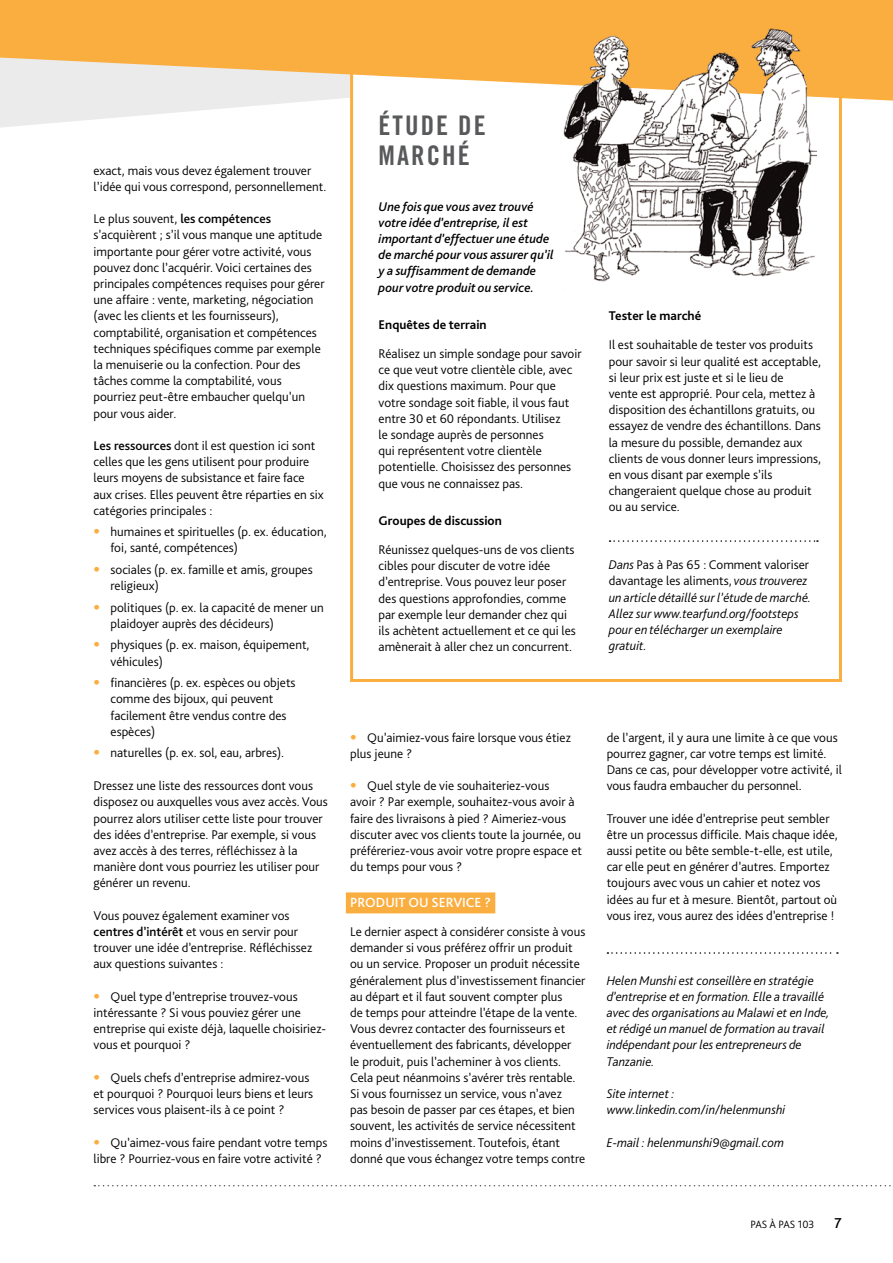
<style>
.page{position:relative;width:893px;height:1263px;background:#fff}
.page>*{position:absolute;margin:0;border:0;box-sizing:border-box;transform-origin:0 0}
.t1{font:27px/30px "Trade Gothic Bold Cond Twenty";letter-spacing:.075em;color:#58595b}
.t2{font:500 15px "Bliss Pro";color:#000}
.t3{font:500 13.95px "Bliss Pro";color:#fff}
.t4{font:300 13.2px/16.2px "Bliss Pro";color:#000}
.t5{font:italic 300 13.2px/16.2px "Bliss Pro";color:#000}
.t6{font:italic 500 13.2px/16.2px "Bliss Pro";color:#000}
.t7{font:700 13.2px "Bliss Pro";color:#000}
.t8{font:300 11.1px "Bliss Pro";color:#000}
.s1{font-weight:500}
.s2{font-family:"Trade Gothic Bold Cond Twenty";font-weight:400;color:#fbae40}
.s3{font-style:normal}
</style>
<div class="page">
<svg style="left:94px;top:1185px;width:797px;height:1px"></svg>
<div style="left:346px;top:892px;width:149px;height:21px;background:#fbae40"></div>
<svg style="left:607px;top:952px;width:231px;height:2px"></svg>
<svg style="left:0;top:101px;width:306px;height:27px;fill:#f3f3f4"></svg>
<svg style="left:350px;top:101px;width:492px;height:581px"></svg>
<svg style="left:0;top:0;width:893px;height:101px;background:#f8bd6a"></svg>
<img style="left:561px;top:25px;width:255px;height:266px">
<p class="t4" style="left:94px;top:162px;width:234px">exact, mais vous devez également trouver l’idée qui vous correspond, personnellement.</p>
<p class="t4" style="left:94px;top:210px;width:233px">Le plus souvent, <span class="s1">les compétences </span>s’acquièrent ; s’il vous manque une aptitude importante pour gérer votre activité, vous pouvez donc l’acquérir. Voici certaines des principales compétences requises pour gérer une affaire : vente, marketing, négociation (avec les clients et les fournisseurs), comptabilité, organisation et compétences techniques spécifiques comme par exemple la menuiserie ou la confection. Pour des tâches comme la comptabilité, vous pourriez peut-être embaucher quelqu’un pour vous aider.</p>
<p class="t4" style="left:94px;top:437px;width:232px"><span class="s1">Les ressources</span> dont il est question ici sont celles que les gens utilisent pour produire leurs moyens de subsistance et faire face aux crises. Elles peuvent être réparties en six catégories principales :</p>
<p class="t4" style="left:111px;top:523px;width:218px;text-indent:-17px"><span class="s2">•</span> humaines et spirituelles (p. ex. éducation, foi, santé, compétences)</p>
<p class="t4" style="left:111px;top:561px;width:204px;text-indent:-17px"><span class="s2">•</span> sociales (p. ex. famille et amis, groupes religieux)</p>
<p class="t4" style="left:111px;top:599px;width:215px;text-indent:-17px"><span class="s2">•</span> politiques (p. ex. la capacité de mener un plaidoyer auprès des décideurs)</p>
<p class="t4" style="left:111px;top:637px;width:201px;text-indent:-17px"><span class="s2">•</span> physiques (p. ex. maison, équipement, véhicules)</p>
<p class="t4" style="left:111px;top:674px;width:187px;text-indent:-17px"><span class="s2">•</span> financières (p. ex. espèces ou objets comme des bijoux, qui peuvent facilement être vendus contre des espèces)</p>
<p class="t4" style="left:94px;top:744px;width:192px"><span class="s2">•</span> naturelles (p. ex. sol, eau, arbres).</p>
<p class="t4" style="left:94px;top:777px;width:236px">Dressez une liste des ressources dont vous disposez ou auxquelles vous avez accès. Vous pourrez alors utiliser cette liste pour trouver des idées d’entreprise. Par exemple, si vous avez accès à des terres, réfléchissez à la manière dont vous pourriez les utiliser pour générer un revenu.</p>
<p class="t4" style="left:94px;top:907px;width:220px">Vous pouvez également examiner vos <span class="s1">centres d’intérêt</span> et vous en servir pour trouver une idée d’entreprise. Réfléchissez aux questions suivantes :</p>
<p class="t4" style="left:94px;top:988px;width:234px"><span class="s2">•</span> Quel type d’entreprise trouvez-vous intéressante ? Si vous pouviez gérer une entreprise qui existe déjà, laquelle choisiriez&shy;vous et pourquoi ?</p>
<p class="t4" style="left:94px;top:1069px;width:221px"><span class="s2">•</span> Quels chefs d’entreprise admirez-vous et pourquoi ? Pourquoi leurs biens et leurs services vous plaisent-ils à ce point ?</p>
<p class="t4" style="left:94px;top:1134px;width:235px"><span class="s2">•</span> Qu’aimez-vous faire pendant votre temps libre ? Pourriez-vous en faire votre activité ?</p>
<h1 class="t1" style="left:379px;top:110px;width:109px">ÉTUDE DE<br>MARCHÉ</h1>
<p class="t6" style="left:379px;top:198px;width:177px">Une fois que vous avez trouvé votre idée d’entreprise, il est important d’effectuer une étude de marché pour vous assurer qu’il y a suffisamment de demande pour votre produit ou service.</p>
<p class="t7" style="left:379px;top:316px;width:110px">Enquêtes de terrain</p>
<p class="t4" style="left:379px;top:345px;width:204px">Réalisez un simple sondage pour savoir ce que veut votre clientèle cible, avec dix questions maximum. Pour que votre sondage soit fiable, il vous faut entre 30 et 60 répondants. Utilisez<br>le sondage auprès de personnes<br>qui représentent votre clientèle potentielle. Choisissez des personnes que vous ne connaissez pas.</p>
<p class="t7" style="left:379px;top:512px;width:125px">Groupes de discussion</p>
<p class="t4" style="left:379px;top:541px;width:199px">Réunissez quelques-uns de vos clients cibles pour discuter de votre idée d’entreprise. Vous pouvez leur poser des questions approfondies, comme par exemple leur demander chez qui ils achètent actuellement et ce qui les amènerait à aller chez un concurrent.</p>
<p class="t7" style="left:609px;top:308px;width:94px">Tester le marché</p>
<p class="t4" style="left:609px;top:337px;width:214px">Il est souhaitable de tester vos produits pour savoir si leur qualité est acceptable, si leur prix est juste et si le lieu de<br>vente est approprié. Pour cela, mettez à disposition des échantillons gratuits, ou essayez de vendre des échantillons. Dans la mesure du possible, demandez aux clients de vous donner leurs impressions, en vous disant par exemple s’ils changeraient quelque chose au produit ou au service.</p>
<p class="t5" style="left:609px;top:556px;width:204px">Dans <span class="s3">Pas à Pas 65 : Comment valoriser davantage les aliments,</span> vous trouverez un article détaillé sur l’étude de marché.<br>Allez sur www.tearfund.org/footsteps pour en télécharger un exemplaire gratuit.</p>
<p class="t4" style="left:350px;top:729px;width:222px"><span class="s2">•</span> Qu’aimiez-vous faire lorsque vous étiez plus jeune ?</p>
<p class="t4" style="left:350px;top:777px;width:233px"><span class="s2">•</span> Quel style de vie souhaiteriez-vous<br>avoir ? Par exemple, souhaitez-vous avoir à faire des livraisons à pied ? Aimeriez-vous discuter avec vos clients toute la journée, ou préféreriez-vous avoir votre propre espace et du temps pour vous ?</p>
<p class="t3" style="left:350px;top:894px;width:142px">PRODUIT OU SERVICE ?</p>
<p class="t4" style="left:350px;top:923px;width:237px">Le dernier aspect à considérer consiste à vous demander si vous préférez offrir un produit ou un service. Proposer un produit nécessite généralement plus d’investissement financier au départ et il faut souvent compter plus<br>de temps pour atteindre l’étape de la vente.<br>Vous devrez contacter des fournisseurs et éventuellement des fabricants, développer<br>le produit, puis l’acheminer à vos clients.<br>Cela peut néanmoins s’avérer très rentable.<br>Si vous fournissez un service, vous n’avez<br>pas besoin de passer par ces étapes, et bien souvent, les activités de service nécessitent moins d’investissement. Toutefois, étant donné que vous échangez votre temps contre</p>
<p class="t4" style="left:607px;top:729px;width:237px">de l’argent, il y aura une limite à ce que vous pourrez gagner, car votre temps est limité.<br>Dans ce cas, pour développer votre activité, il vous faudra embaucher du personnel.</p>
<p class="t4" style="left:607px;top:810px;width:233px">Trouver une idée d’entreprise peut sembler être un processus difficile. Mais chaque idée, aussi petite ou bête semble-t-elle, est utile, car elle peut en générer d’autres. Emportez toujours avec vous un cahier et notez vos idées au fur et à mesure. Bientôt, partout où vous irez, vous aurez des idées d’entreprise !</p>
<p class="t5" style="left:607px;top:972px;width:224px">Helen Munshi est conseillère en stratégie d’entreprise et en formation. Elle a travaillé avec des organisations au Malawi et en Inde, et rédigé un manuel de formation au travail indépendant pour les entrepreneurs de Tanzanie.</p>
<p class="t5" style="left:607px;top:1085px;width:180px">Site internet : www.linkedin.com/in/helenmunshi</p>
<p class="t5" style="left:607px;top:1134px;width:179px">E-mail : helenmunshi9@gmail.com</p>
<p class="t8" style="left:750px;top:1217px;width:66px">PAS À PAS 103</p>
<p class="t2" style="left:835px;top:1213px;width:9px">7</p>
</div>
